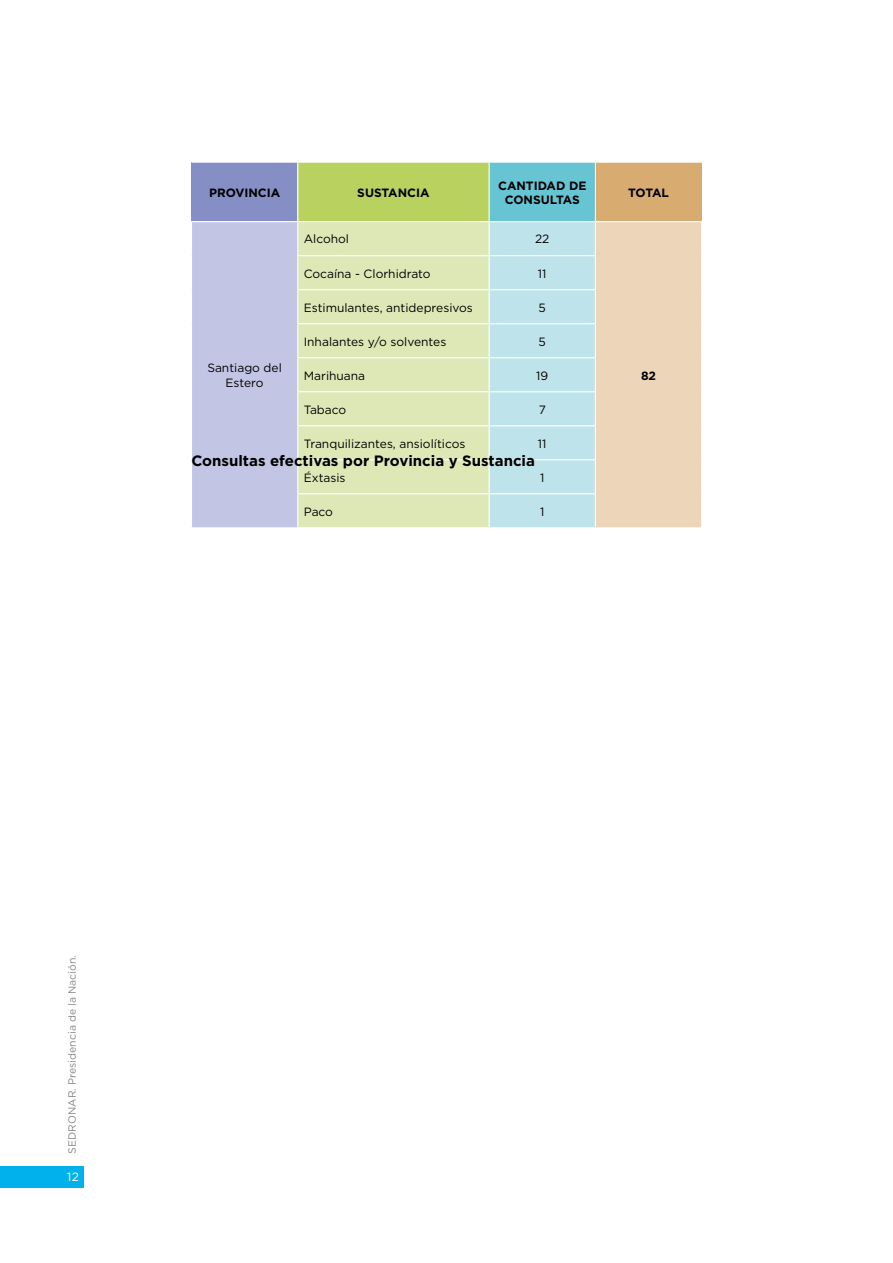
<style>
.page{position:relative;width:893px;height:1263px;background:#fff}
.page>*{position:absolute;margin:0;border:0;box-sizing:border-box;transform-origin:0 0}
.t1{font:700 15px "Gotham";color:#000}
.t2{font:12px/14.4px "Gotham";color:#000;text-align:center}
.t3{font:700 12px/14.4px "Gotham";color:#000;text-align:center}
.t4{font:12px "Gotham";color:#fff}
.t5{font:10.5px "Gotham";color:#878787}
</style>
<div class="page">
<div style="left:0;top:1166px;width:84px;height:21px;background:#00b1eb"></div>
<div style="left:191px;top:162px;width:107px;height:60px;background:#868ec6"></div>
<div style="left:298px;top:162px;width:191px;height:60px;background:#b8d15f"></div>
<div style="left:489px;top:162px;width:106px;height:60px;background:#67c4d3"></div>
<div style="left:595px;top:162px;width:107px;height:60px;background:#d8ab71"></div>
<div style="left:191px;top:222px;width:107px;height:306px;background:#c3c5e5"></div>
<div style="left:298px;top:222px;width:191px;height:305px;background:#dde8b6"></div>
<div style="left:490px;top:222px;width:105px;height:305px;background:#bfe3ea"></div>
<div style="left:595px;top:222px;width:107px;height:306px;background:#ecd5b8"></div>
<hr style="left:191px;top:162px;width:107px;height:1px;background:#fff">
<hr style="left:298px;top:162px;width:191px;height:1px;background:#fff">
<hr style="left:297px;top:163px;width:1px;height:58px;background:#fff">
<hr style="left:489px;top:162px;width:106px;height:1px;background:#fff">
<hr style="left:489px;top:163px;width:1px;height:58px;background:#fff">
<hr style="left:595px;top:162px;width:107px;height:1px;background:#fff">
<hr style="left:595px;top:163px;width:1px;height:58px;background:#fff">
<hr style="left:191px;top:221px;width:107px;height:1px;background:#fff">
<hr style="left:191px;top:222px;width:1px;height:34px;background:#fff">
<hr style="left:298px;top:221px;width:191px;height:1px;background:#fff">
<hr style="left:297px;top:222px;width:1px;height:33px;background:#fff">
<hr style="left:489px;top:221px;width:106px;height:1px;background:#fff">
<hr style="left:595px;top:221px;width:107px;height:1px;background:#fff">
<hr style="left:595px;top:222px;width:1px;height:33px;background:#fff">
<hr style="left:701px;top:222px;width:1px;height:34px;background:#fff">
<hr style="left:191px;top:256px;width:1px;height:34px;background:#fff">
<hr style="left:297px;top:255px;width:192px;height:1px;background:#fff">
<hr style="left:297px;top:256px;width:1px;height:33px;background:#fff">
<hr style="left:489px;top:255px;width:107px;height:1px;background:#fff">
<hr style="left:595px;top:256px;width:1px;height:33px;background:#fff">
<hr style="left:701px;top:256px;width:1px;height:34px;background:#fff">
<hr style="left:191px;top:290px;width:1px;height:34px;background:#fff">
<hr style="left:297px;top:289px;width:192px;height:1px;background:#fff">
<hr style="left:297px;top:290px;width:1px;height:33px;background:#fff">
<hr style="left:489px;top:289px;width:107px;height:1px;background:#fff">
<hr style="left:595px;top:290px;width:1px;height:33px;background:#fff">
<hr style="left:701px;top:290px;width:1px;height:34px;background:#fff">
<hr style="left:191px;top:324px;width:1px;height:34px;background:#fff">
<hr style="left:297px;top:323px;width:192px;height:1px;background:#fff">
<hr style="left:297px;top:324px;width:1px;height:33px;background:#fff">
<hr style="left:489px;top:323px;width:107px;height:1px;background:#fff">
<hr style="left:595px;top:324px;width:1px;height:33px;background:#fff">
<hr style="left:701px;top:324px;width:1px;height:34px;background:#fff">
<hr style="left:191px;top:358px;width:1px;height:34px;background:#fff">
<hr style="left:297px;top:357px;width:192px;height:1px;background:#fff">
<hr style="left:297px;top:358px;width:1px;height:33px;background:#fff">
<hr style="left:489px;top:357px;width:107px;height:1px;background:#fff">
<hr style="left:595px;top:358px;width:1px;height:33px;background:#fff">
<hr style="left:701px;top:358px;width:1px;height:34px;background:#fff">
<hr style="left:191px;top:392px;width:1px;height:34px;background:#fff">
<hr style="left:297px;top:391px;width:192px;height:1px;background:#fff">
<hr style="left:297px;top:392px;width:1px;height:33px;background:#fff">
<hr style="left:489px;top:391px;width:107px;height:1px;background:#fff">
<hr style="left:595px;top:392px;width:1px;height:33px;background:#fff">
<hr style="left:701px;top:392px;width:1px;height:34px;background:#fff">
<hr style="left:191px;top:426px;width:1px;height:34px;background:#fff">
<hr style="left:297px;top:425px;width:192px;height:1px;background:#fff">
<hr style="left:297px;top:426px;width:1px;height:33px;background:#fff">
<hr style="left:489px;top:425px;width:107px;height:1px;background:#fff">
<hr style="left:595px;top:426px;width:1px;height:33px;background:#fff">
<hr style="left:701px;top:426px;width:1px;height:34px;background:#fff">
<hr style="left:191px;top:460px;width:1px;height:34px;background:#fff">
<hr style="left:297px;top:459px;width:192px;height:1px;background:#fff">
<hr style="left:297px;top:460px;width:1px;height:33px;background:#fff">
<hr style="left:489px;top:459px;width:107px;height:1px;background:#fff">
<hr style="left:595px;top:460px;width:1px;height:33px;background:#fff">
<hr style="left:701px;top:460px;width:1px;height:34px;background:#fff">
<hr style="left:191px;top:494px;width:1px;height:33px;background:#fff">
<hr style="left:297px;top:493px;width:192px;height:1px;background:#fff">
<hr style="left:297px;top:494px;width:1px;height:33px;background:#fff">
<hr style="left:489px;top:493px;width:107px;height:1px;background:#fff">
<hr style="left:595px;top:494px;width:1px;height:33px;background:#fff">
<hr style="left:701px;top:494px;width:1px;height:33px;background:#fff">
<hr style="left:191px;top:527px;width:107px;height:1px;background:#fff">
<hr style="left:595px;top:527px;width:107px;height:1px;background:#fff">
<p class="t3" style="left:209px;top:185px;width:73px">PROVINCIA</p>
<p class="t3" style="left:357px;top:185px;width:74px">SUSTANCIA</p>
<p class="t3" style="left:498px;top:178px;width:90px">CANTIDAD DE<br>CONSULTAS</p>
<p class="t3" style="left:628px;top:185px;width:42px">TOTAL</p>
<p class="t2" style="left:304px;top:232px;width:47px">Alcohol</p>
<p class="t2" style="left:535px;top:232px;width:16px">22</p>
<p class="t2" style="left:304px;top:266px;width:128px">Cocaína - Clorhidrato</p>
<p class="t2" style="left:538px;top:266px;width:10px">11</p>
<p class="t2" style="left:304px;top:300px;width:171px">Estimulantes, antidepresivos</p>
<p class="t2" style="left:539px;top:300px;width:9px">5</p>
<p class="t2" style="left:304px;top:334px;width:144px">Inhalantes y/o solventes</p>
<p class="t2" style="left:539px;top:334px;width:9px">5</p>
<p class="t2" style="left:304px;top:368px;width:63px">Marihuana</p>
<p class="t2" style="left:536px;top:368px;width:14px">19</p>
<p class="t2" style="left:304px;top:402px;width:44px">Tabaco</p>
<p class="t2" style="left:539px;top:402px;width:9px">7</p>
<p class="t2" style="left:304px;top:436px;width:163px">Tranquilizantes, ansiolíticos</p>
<p class="t2" style="left:538px;top:436px;width:10px">11</p>
<p class="t2" style="left:304px;top:470px;width:43px">Éxtasis</p>
<p class="t2" style="left:540px;top:470px;width:6px">1</p>
<p class="t2" style="left:304px;top:504px;width:31px">Paco</p>
<p class="t2" style="left:540px;top:504px;width:6px">1</p>
<p class="t2" style="left:207px;top:361px;width:76px">Santiago del<br>Estero</p>
<p class="t1" style="left:191px;top:451px;width:345px">Consultas efectivas por Provincia y Sustancia</p>
<p class="t3" style="left:641px;top:368px;width:17px">82</p>
<p class="t5" style="left:65px;top:1153px;width:200px;rotate:-90deg">SEDRONAR. Presidencia de la Nación.</p>
<p class="t4" style="left:67px;top:1169px;width:14px">12</p>
</div>
